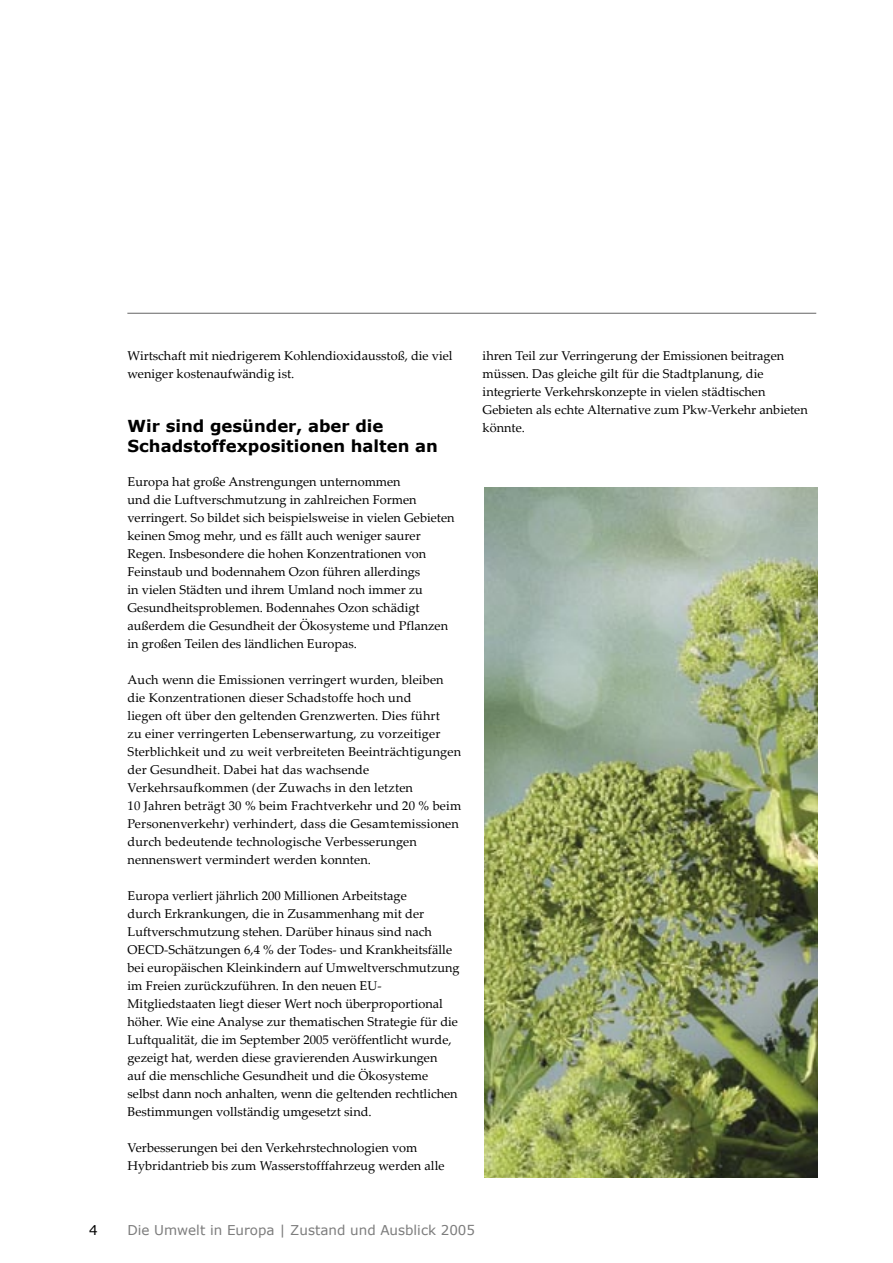
<style>
.page{position:relative;width:893px;height:1263px;background:#fff}
.page>*{position:absolute;margin:0;border:0;box-sizing:border-box;transform-origin:0 0}
.Heading_2{font:700 16.5px/19.8px "Verdana";color:#000}
.t1{font:13.5px "Verdana";color:#7c7c7c}
.t2{font:13.5px "Verdana";color:#000}
.Body{font:12.75px/18px "Palatino Linotype";color:#000}
</style>
<div class="page">
<hr style="left:127px;top:313px;width:689px;height:1px;background:#636363">
<img style="left:484px;top:488px;width:334px;height:690px">
<p class="Body" style="left:128px;top:346px;width:327px">Wirtschaft mit niedrigerem Kohlendioxidausstoß, die viel weniger kostenaufwändig ist.</p>
<p class="Heading_2" style="left:128px;top:416px;width:312px">Wir sind gesünder, aber die<br>Schadstoffexpositionen halten an</p>
<p class="Body" style="left:128px;top:472px;width:328px">Europa hat große Anstrengungen unternommen<br>und die Luftverschmutzung in zahlreichen Formen verringert. So bildet sich beispielsweise in vielen Gebieten keinen Smog mehr, und es fällt auch weniger saurer Regen. Insbesondere die hohen Konzentrationen von Feinstaub und bodennahem Ozon führen allerdings<br>in vielen Städten und ihrem Umland noch immer zu Gesundheitsproblemen. Bodennahes Ozon schädigt außerdem die Gesundheit der Ökosysteme und Pflanzen in großen Teilen des ländlichen Europas.</p>
<p class="Body" style="left:128px;top:670px;width:335px">Auch wenn die Emissionen verringert wurden, bleiben die Konzentrationen dieser Schadstoffe hoch und<br>liegen oft über den geltenden Grenzwerten. Dies führt<br>zu einer verringerten Lebenserwartung, zu vorzeitiger Sterblichkeit und zu weit verbreiteten Beeinträchtigungen der Gesundheit. Dabei hat das wachsende Verkehrsaufkommen (der Zuwachs in den letzten<br>10 Jahren beträgt 30 % beim Frachtverkehr und 20 % beim Personenverkehr) verhindert, dass die Gesamtemissionen durch bedeutende technologische Verbesserungen nennenswert vermindert werden konnten.</p>
<p class="Body" style="left:128px;top:886px;width:334px">Europa verliert jährlich 200 Millionen Arbeitstage<br>durch Erkrankungen, die in Zusammenhang mit der Luftverschmutzung stehen. Darüber hinaus sind nach OECD-Schätzungen 6,4 % der Todes- und Krankheitsfälle bei europäischen Kleinkindern auf Umweltverschmutzung im Freien zurückzuführen. In den neuen EU-Mitgliedstaaten liegt dieser Wert noch überproportional höher. Wie eine Analyse zur thematischen Strategie für die Luftqualität, die im September 2005 veröffentlicht wurde, gezeigt hat, werden diese gravierenden Auswirkungen<br>auf die menschliche Gesundheit und die Ökosysteme selbst dann noch anhalten, wenn die geltenden rechtlichen Bestimmungen vollständig umgesetzt sind.</p>
<p class="Body" style="left:128px;top:1138px;width:318px">Verbesserungen bei den Verkehrstechnologien vom<br>Hybridantrieb bis zum Wasserstofffahrzeug werden alle</p>
<p class="Body" style="left:483px;top:346px;width:327px">ihren Teil zur Verringerung der Emissionen beitragen müssen. Das gleiche gilt für die Stadtplanung, die integrierte Verkehrskonzepte in vielen städtischen Gebieten als echte Alternative zum Pkw-Verkehr anbieten könnte.</p>
<p class="t2" style="left:89px;top:1222px;width:10px">4</p>
<p class="t1" style="left:127px;top:1222px;width:349px">Die Umwelt in Europa | Zustand und Ausblick 2005</p>
</div>
